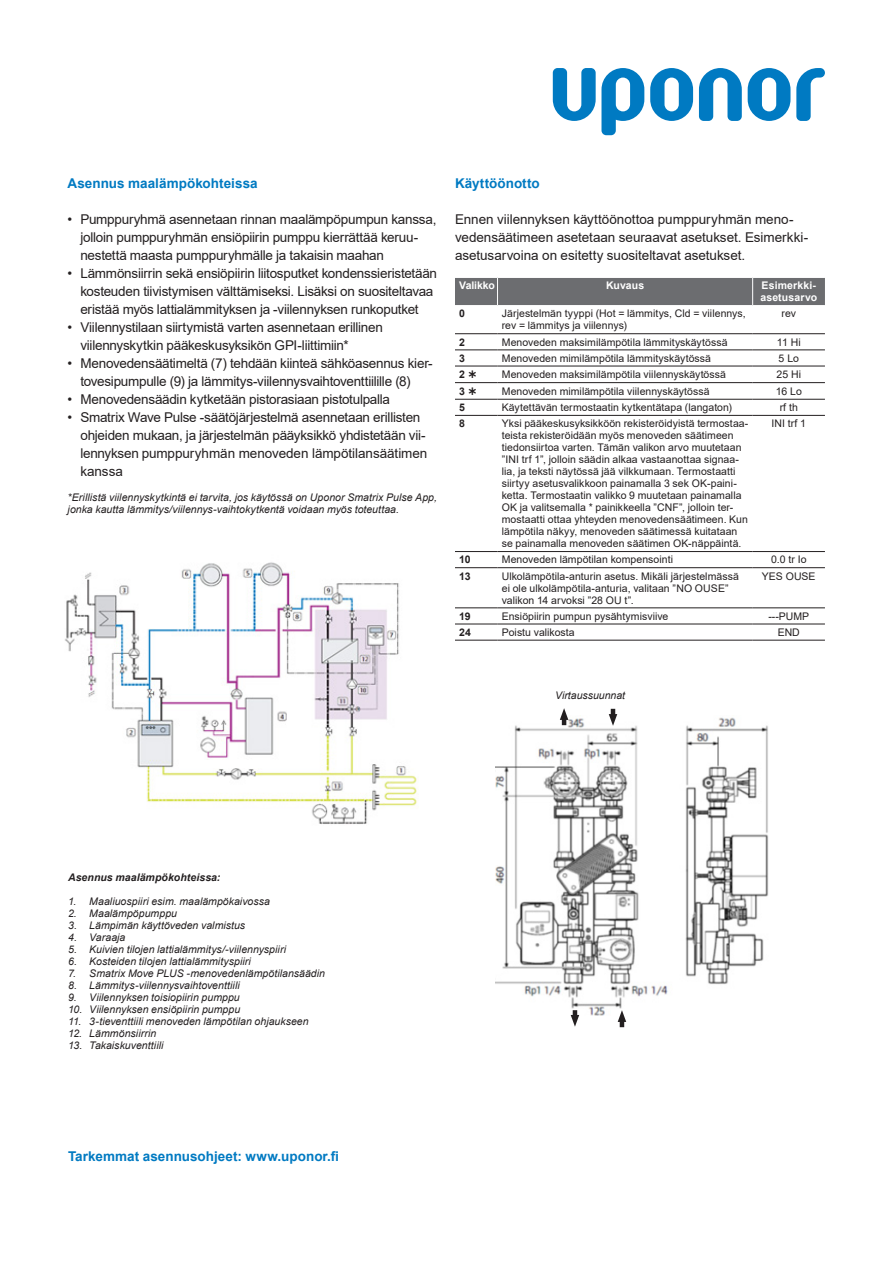
<style>
.page{position:relative;width:893px;height:1263px;background:#fff}
.page>*{position:absolute;margin:0;border:0;box-sizing:border-box;transform-origin:0 0}
.Leipäteksti_suomi_mu{font:13.5px/18px "Arial";letter-spacing:-.02em;color:#231f20}
.Väliotsikko{font:700 13.5px "Arial";letter-spacing:.005em;color:#007ac2}
.Väliotsikko_sin{font:700 13.5px "Arial";color:#007ac2}
.Solusarakkeet_vas{font:10.5px/12px "Arial";letter-spacing:.005em;color:#231f20}
.Kuvatekstit_captions{font:italic 10.5px/12px "Arial";letter-spacing:.005em;color:#231f20}
.Solusarakkeet_kesk{font:10.5px "Arial";color:#231f20}
.Taulukko-otsikot_tau{font:700 10.5px/12px "Arial";letter-spacing:.01em;color:#fff}
.Solusarakkeet_vas-2{font:italic 700 10.5px "Arial";letter-spacing:.005em;color:#231f20}
.Solusarakkeet_vas-3{font:700 10.5px "Arial";letter-spacing:-.02em;color:#231f20}
.Taulukko-otsikot_tau-2{font:700 10.5px "Arial";letter-spacing:-.01em;color:#fff}
</style>
<div class="page">
<svg style="left:553px;top:68px;width:272px;height:67px"></svg>
<hr style="left:455px;top:333px;width:42px;height:1px;background:#231f20">
<hr style="left:497px;top:333px;width:256px;height:1px;background:#231f20">
<hr style="left:753px;top:333px;width:72px;height:1px;background:#231f20">
<hr style="left:455px;top:349px;width:42px;height:1px;background:#231f20">
<hr style="left:497px;top:349px;width:256px;height:1px;background:#231f20">
<hr style="left:753px;top:349px;width:72px;height:1px;background:#231f20">
<hr style="left:455px;top:366px;width:42px;height:1px;background:#231f20">
<hr style="left:497px;top:366px;width:256px;height:1px;background:#231f20">
<hr style="left:753px;top:366px;width:72px;height:1px;background:#231f20">
<hr style="left:455px;top:382px;width:42px;height:1px;background:#231f20">
<hr style="left:497px;top:382px;width:256px;height:1px;background:#231f20">
<hr style="left:753px;top:382px;width:72px;height:1px;background:#231f20">
<hr style="left:455px;top:399px;width:42px;height:1px;background:#231f20">
<hr style="left:497px;top:399px;width:256px;height:1px;background:#231f20">
<hr style="left:753px;top:399px;width:72px;height:1px;background:#231f20">
<hr style="left:455px;top:415px;width:42px;height:1px;background:#231f20">
<hr style="left:497px;top:415px;width:256px;height:1px;background:#231f20">
<hr style="left:753px;top:415px;width:72px;height:1px;background:#231f20">
<hr style="left:455px;top:551px;width:42px;height:1px;background:#231f20">
<hr style="left:497px;top:551px;width:256px;height:1px;background:#231f20">
<hr style="left:753px;top:551px;width:72px;height:1px;background:#231f20">
<hr style="left:455px;top:567px;width:42px;height:1px;background:#231f20">
<hr style="left:497px;top:567px;width:256px;height:1px;background:#231f20">
<hr style="left:753px;top:567px;width:72px;height:1px;background:#231f20">
<hr style="left:455px;top:607px;width:42px;height:1px;background:#231f20">
<hr style="left:497px;top:607px;width:256px;height:1px;background:#231f20">
<hr style="left:753px;top:607px;width:72px;height:1px;background:#231f20">
<hr style="left:455px;top:624px;width:42px;height:1px;background:#231f20">
<hr style="left:497px;top:624px;width:256px;height:1px;background:#231f20">
<hr style="left:753px;top:624px;width:72px;height:1px;background:#231f20">
<hr style="left:455px;top:640px;width:42px;height:1px;background:#231f20">
<hr style="left:497px;top:640px;width:256px;height:1px;background:#231f20">
<hr style="left:753px;top:640px;width:72px;height:1px;background:#231f20">
<svg style="left:455px;top:277px;width:370px;height:29px;background:#757679"></svg>
<hr style="left:753px;top:305px;width:72px;height:1px;background:#fff">
<img style="left:495px;top:715px;width:274px;height:301px">
<svg style="left:571px;top:1010px;width:8px;height:17px"></svg>
<svg style="left:609px;top:709px;width:8px;height:17px"></svg>
<svg style="left:560px;top:708px;width:8px;height:17px"></svg>
<svg style="left:618px;top:1010px;width:8px;height:17px"></svg>
<img style="left:65px;top:562px;width:352px;height:262px">
<p class="Väliotsikko_sin" style="left:68px;top:174px;width:192px">Asennus maalämpökohteissa</p>
<p class="Leipäteksti_suomi_mu" style="left:80px;top:210px;width:358px;text-indent:-13px">• Pumppuryhmä asennetaan rinnan maalämpöpumpun kanssa, jolloin pumppuryhmän ensiöpiirin pumppu kierrättää keruu&shy;nestettä maasta pumppuryhmälle ja takaisin maahan</p>
<p class="Leipäteksti_suomi_mu" style="left:80px;top:264px;width:358px;text-indent:-13px">• Lämmönsiirrin sekä ensiöpiirin liitosputket kondenssieristetään kosteuden tiivistymisen välttämiseksi. Lisäksi on suositeltavaa eristää myös lattialämmityksen ja -viilennyksen runkoputket</p>
<p class="Leipäteksti_suomi_mu" style="left:80px;top:318px;width:304px;text-indent:-13px">• Viilennystilaan siirtymistä varten asennetaan erillinen viilennyskytkin pääkeskusyksikön GPI-liittimiin*</p>
<p class="Leipäteksti_suomi_mu" style="left:80px;top:354px;width:354px;text-indent:-13px">• Menovedensäätimeltä (7) tehdään kiinteä sähköasennus kier&shy;tovesipumpulle (9) ja lämmitys-viilennysvaihtoventtiilille (8)</p>
<p class="Leipäteksti_suomi_mu" style="left:68px;top:390px;width:324px">• Menovedensäädin kytketään pistorasiaan pistotulpalla</p>
<p class="Leipäteksti_suomi_mu" style="left:80px;top:408px;width:349px;text-indent:-13px">• Smatrix Wave Pulse -säätöjärjestelmä asennetaan erillisten ohjeiden mukaan, ja järjestelmän pääyksikkö yhdistetään vii&shy;lennyksen pumppuryhmän menoveden lämpötilansäätimen kanssa</p>
<p class="Kuvatekstit_captions" style="left:68px;top:491px;width:371px">*Erillistä viilennyskytkintä ei tarvita, jos käytössä on Uponor Smatrix Pulse App, jonka kautta lämmitys/viilennys-vaihtokytkentä voidaan myös toteuttaa.</p>
<p class="Väliotsikko_sin" style="left:455px;top:174px;width:86px">Käyttöönotto</p>
<p class="Leipäteksti_suomi_mu" style="left:455px;top:210px;width:354px">Ennen viilennyksen käyttöönottoa pumppuryhmän meno&shy;vedensäätimeen asetetaan seuraavat asetukset. Esimerkki&shy;asetusarvoina on esitetty suositeltavat asetukset.</p>
<p class="Taulukko-otsikot_tau-2" style="left:459px;top:278px;width:37px">Valikko</p>
<p class="Taulukko-otsikot_tau" style="left:606px;top:280px;width:40px">Kuvaus</p>
<p class="Taulukko-otsikot_tau" style="left:760px;top:280px;width:58px">Esimerkki&shy;asetusarvo</p>
<p class="Solusarakkeet_vas-3" style="left:459px;top:306px;width:7px">0</p>
<p class="Solusarakkeet_vas" style="left:502px;top:308px;width:245px">Järjestelmän tyyppi (Hot = lämmitys, Cld = viilennys, rev = lämmitys ja viilennys)</p>
<p class="Solusarakkeet_kesk" style="left:781px;top:307px;width:16px">rev</p>
<p class="Solusarakkeet_vas-3" style="left:459px;top:334px;width:7px">2</p>
<p class="Solusarakkeet_vas" style="left:502px;top:336px;width:227px">Menoveden maksimilämpötila lämmityskäytössä</p>
<p class="Solusarakkeet_kesk" style="left:777px;top:335px;width:25px">11 Hi</p>
<p class="Solusarakkeet_vas-3" style="left:459px;top:351px;width:7px">3</p>
<p class="Solusarakkeet_vas" style="left:502px;top:352px;width:211px">Menoveden mimilämpötila lämmityskäytössä</p>
<p class="Solusarakkeet_kesk" style="left:779px;top:351px;width:22px">5 Lo</p>
<p class="Solusarakkeet_vas-3" style="left:459px;top:367px;width:7px">2</p>
<p class="Solusarakkeet_vas" style="left:502px;top:368px;width:226px">Menoveden maksimilämpötila viilennyskäytössä</p>
<p class="Solusarakkeet_kesk" style="left:776px;top:367px;width:26px">25 Hi</p>
<p class="Solusarakkeet_vas-3" style="left:459px;top:384px;width:7px">3</p>
<p class="Solusarakkeet_vas" style="left:502px;top:385px;width:209px">Menoveden mimilämpötila viilennyskäytössä</p>
<p class="Solusarakkeet_kesk" style="left:776px;top:384px;width:28px">16 Lo</p>
<p class="Solusarakkeet_vas-3" style="left:459px;top:400px;width:7px">5</p>
<p class="Solusarakkeet_vas" style="left:502px;top:401px;width:232px">Käytettävän termostaatin kytkentätapa (langaton)</p>
<p class="Solusarakkeet_kesk" style="left:780px;top:400px;width:20px">rf th</p>
<p class="Solusarakkeet_vas-3" style="left:459px;top:416px;width:7px">8</p>
<p class="Solusarakkeet_vas" style="left:502px;top:417px;width:248px">Yksi pääkeskusyksikköön rekisteröidyistä termostaa&shy;teista rekisteröidään myös menoveden säätimeen tiedonsiirtoa varten. Tämän valikon arvo muutetaan ”INI trf 1”, jolloin säädin alkaa vastaanottaa signaa&shy;lia, ja teksti näytössä jää vilkkumaan. Termostaatti siirtyy asetusvalikkoon painamalla 3 sek OK-paini&shy;ketta. Termostaatin valikko 9 muutetaan painamalla OK ja valitsemalla * painikkeella ”CNF”, jolloin ter&shy;mostaatti ottaa yhteyden menovedensäätimeen. Kun lämpötila näkyy, menoveden säätimessä kuitataan se painamalla menoveden säätimen OK-näppäintä.</p>
<p class="Solusarakkeet_kesk" style="left:772px;top:416px;width:36px">INI trf 1</p>
<p class="Solusarakkeet_vas-3" style="left:459px;top:552px;width:13px">10</p>
<p class="Solusarakkeet_vas" style="left:502px;top:554px;width:173px">Menoveden lämpötilan kompensointi</p>
<p class="Solusarakkeet_kesk" style="left:771px;top:552px;width:37px">0.0 tr Io</p>
<p class="Solusarakkeet_vas-3" style="left:459px;top:568px;width:13px">13</p>
<p class="Solusarakkeet_vas" style="left:502px;top:570px;width:239px">Ulkolämpötila-anturin asetus. Mikäli järjestelmässä ei ole ulkolämpötila-anturia, valitaan ”NO OUSE” valikon 14 arvoksi ”28 OU t”.</p>
<p class="Solusarakkeet_kesk" style="left:762px;top:569px;width:55px">YES OUSE</p>
<p class="Solusarakkeet_vas-3" style="left:459px;top:609px;width:13px">19</p>
<p class="Solusarakkeet_vas" style="left:502px;top:610px;width:168px">Ensiöpiirin pumpun pysähtymisviive</p>
<p class="Solusarakkeet_kesk" style="left:768px;top:609px;width:42px">---PUMP</p>
<p class="Solusarakkeet_vas-3" style="left:459px;top:625px;width:13px">24</p>
<p class="Solusarakkeet_vas" style="left:502px;top:626px;width:75px">Poistu valikosta</p>
<p class="Solusarakkeet_kesk" style="left:778px;top:625px;width:24px">END</p>
<p class="Kuvatekstit_captions" style="left:555px;top:690px;width:71px">Virtaussuunnat</p>
<p class="Solusarakkeet_vas-2" style="left:68px;top:871px;width:154px">Asennus maalämpökohteissa:</p>
<p class="Kuvatekstit_captions" style="left:68px;top:896px;width:203px">1. Maaliuospiiri esim. maalämpökaivossa</p>
<p class="Kuvatekstit_captions" style="left:68px;top:908px;width:111px">2. Maalämpöpumppu</p>
<p class="Kuvatekstit_captions" style="left:68px;top:920px;width:179px">3. Lämpimän käyttöveden valmistus</p>
<p class="Kuvatekstit_captions" style="left:68px;top:932px;width:59px">4. Varaaja</p>
<p class="Kuvatekstit_captions" style="left:68px;top:944px;width:220px">5. Kuivien tilojen lattialämmitys/-viilennyspiiri</p>
<p class="Kuvatekstit_captions" style="left:68px;top:956px;width:184px">6. Kosteiden tilojen lattialämmityspiiri</p>
<p class="Kuvatekstit_captions" style="left:68px;top:968px;width:259px">7. Smatrix Move PLUS -menovedenlämpötilansäädin</p>
<p class="Kuvatekstit_captions" style="left:68px;top:980px;width:173px">8. Lämmitys-viilennysvaihtoventtiili</p>
<p class="Kuvatekstit_captions" style="left:68px;top:992px;width:173px">9. Viilennyksen toisiopiirin pumppu</p>
<p class="Kuvatekstit_captions" style="left:68px;top:1004px;width:174px">10. Viilennyksen ensiöpiirin pumppu</p>
<p class="Kuvatekstit_captions" style="left:68px;top:1016px;width:242px">11. 3-tieventtiili menoveden lämpötilan ohjaukseen</p>
<p class="Kuvatekstit_captions" style="left:68px;top:1028px;width:90px">12. Lämmönsiirrin</p>
<p class="Kuvatekstit_captions" style="left:68px;top:1040px;width:97px">13. Takaiskuventtiili</p>
<p class="Väliotsikko" style="left:68px;top:1147px;width:272px">Tarkemmat asennusohjeet: www.uponor.fi</p>
</div>
